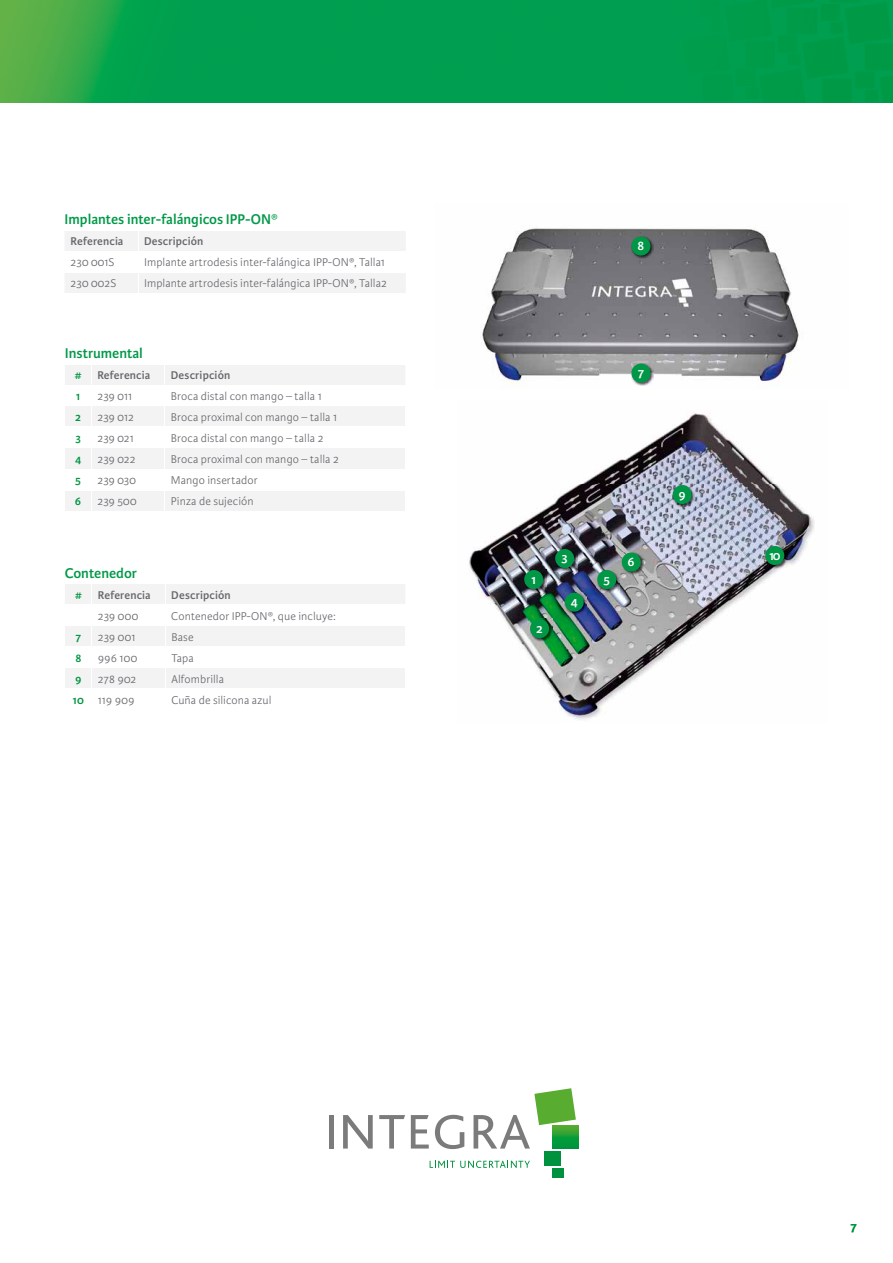
<style>
.page{position:relative;width:893px;height:1263px;background:#fff}
.page>*{position:absolute;margin:0;border:0;box-sizing:border-box;transform-origin:0 0}
.t1{font:600 15px "Karmina Sans Basic";color:#009948}
.t2{font:600 13.5px "Karmina Sans Basic";color:#fff}
.t3{font:600 13.5px "Karmina Sans Basic";color:#009540}
.t4{font:300 12px "Karmina Sans Basic";letter-spacing:.005em;color:#68666c}
.t5{font:600 12px "Karmina Sans Basic";letter-spacing:.015em;color:#68666c}
.t6{font:600 12px "Karmina Sans Basic";color:#009540}
.s1{font-weight:600;color:#009540}
</style>
<div class="page">
<img style="left:0;top:0;width:893px;height:102px">
<img style="left:469px;top:484px;width:346px;height:236px">
<img style="left:672px;top:485px;width:23px;height:22px">
<svg style="left:672px;top:484px;width:20px;height:21px"></svg>
<img style="left:765px;top:545px;width:22px;height:23px">
<svg style="left:764px;top:545px;width:21px;height:21px"></svg>
<img style="left:641px;top:552px;width:3px;height:23px">
<img style="left:597px;top:590px;width:22px;height:2px">
<svg style="left:596px;top:552px;width:45px;height:38px;background:#568870"></svg>
<img style="left:564px;top:592px;width:23px;height:23px">
<svg style="left:564px;top:592px;width:20px;height:20px"></svg>
<img style="left:530px;top:619px;width:22px;height:22px">
<svg style="left:529px;top:618px;width:21px;height:21px"></svg>
<img style="left:524px;top:570px;width:22px;height:22px">
<svg style="left:523px;top:569px;width:21px;height:21px"></svg>
<img style="left:555px;top:548px;width:22px;height:23px">
<svg style="left:554px;top:548px;width:21px;height:21px"></svg>
<img style="left:481px;top:228px;width:318px;height:157px">
<img style="left:581px;top:412px;width:194px;height:72px">
<img style="left:631px;top:363px;width:22px;height:23px">
<svg style="left:631px;top:363px;width:20px;height:20px"></svg>
<img style="left:631px;top:236px;width:22px;height:23px">
<svg style="left:631px;top:236px;width:20px;height:20px"></svg>
<hr style="left:329px;top:1115px;width:4px;height:33px;background:#7b7b7b">
<svg style="left:343px;top:1115px;width:30px;height:33px"></svg>
<svg style="left:379px;top:1115px;width:26px;height:33px"></svg>
<svg style="left:411px;top:1115px;width:18px;height:33px"></svg>
<svg style="left:435px;top:1115px;width:29px;height:34px"></svg>
<svg style="left:430px;top:1161px;width:100px;height:7px"></svg>
<div style="left:552px;top:1168px;width:12px;height:10px;background:#00913e"></div>
<div style="left:544px;top:1151px;width:17px;height:15px;background:#00913e"></div>
<svg style="left:576px;top:1125px;width:3px;height:23px"></svg>
<svg style="left:473px;top:1088px;width:103px;height:60px"></svg>
<svg style="left:65px;top:231px;width:340px;height:62px"></svg>
<svg style="left:65px;top:365px;width:340px;height:146px"></svg>
<svg style="left:65px;top:584px;width:340px;height:104px"></svg>
<p class="t1" style="left:65px;top:211px;width:215px">Implantes inter-falángicos IPP-ON®</p>
<p class="t5" style="left:71px;top:235px;width:54px">Referencia</p>
<p class="t5" style="left:144px;top:235px;width:61px">Descripción</p>
<p class="t4" style="left:71px;top:256px;width:45px">230 001S</p>
<p class="t4" style="left:144px;top:256px;width:243px">Implante artrodesis inter-falángica IPP-ON®, Talla1</p>
<p class="t4" style="left:71px;top:277px;width:47px">230 002S</p>
<p class="t4" style="left:144px;top:277px;width:244px">Implante artrodesis inter-falángica IPP-ON®, Talla2</p>
<p class="t1" style="left:65px;top:345px;width:80px">Instrumental</p>
<p class="t6" style="left:74px;top:369px;width:9px">#</p>
<p class="t5" style="left:97px;top:369px;width:54px">Referencia</p>
<p class="t5" style="left:171px;top:369px;width:61px">Descripción</p>
<p class="t6" style="left:76px;top:389px;width:6px">1</p>
<p class="t4" style="left:97px;top:389px;width:36px">239 011</p>
<p class="t4" style="left:171px;top:389px;width:152px">Broca distal con mango – talla 1</p>
<p class="t6" style="left:75px;top:410px;width:8px">2</p>
<p class="t4" style="left:97px;top:410px;width:38px">239 012</p>
<p class="t4" style="left:171px;top:410px;width:168px">Broca proximal con mango – talla 1</p>
<p class="t6" style="left:75px;top:431px;width:7px">3</p>
<p class="t4" style="left:97px;top:431px;width:38px">239 021</p>
<p class="t4" style="left:171px;top:431px;width:154px">Broca distal con mango – talla 2</p>
<p class="t6" style="left:75px;top:452px;width:8px">4</p>
<p class="t4" style="left:97px;top:453px;width:40px">239 022</p>
<p class="t4" style="left:171px;top:453px;width:170px">Broca proximal con mango – talla 2</p>
<p class="t6" style="left:75px;top:473px;width:7px">5</p>
<p class="t4" style="left:97px;top:474px;width:40px">239 030</p>
<p class="t4" style="left:171px;top:474px;width:88px">Mango insertador</p>
<p class="t6" style="left:75px;top:494px;width:8px">6</p>
<p class="t4" style="left:97px;top:495px;width:41px">239 500</p>
<p class="t4" style="left:171px;top:495px;width:84px">Pinza de sujeción</p>
<p class="t1" style="left:65px;top:564px;width:74px">Contenedor</p>
<p class="t6" style="left:75px;top:588px;width:9px">#</p>
<p class="t5" style="left:98px;top:588px;width:54px">Referencia</p>
<p class="t5" style="left:171px;top:588px;width:61px">Descripción</p>
<p class="t4" style="left:98px;top:609px;width:42px">239 000</p>
<p class="t4" style="left:171px;top:609px;width:166px">Contenedor IPP-ON®, que incluye:</p>
<p class="t6" style="left:76px;top:630px;width:7px">7</p>
<p class="t4" style="left:98px;top:630px;width:39px">239 001</p>
<p class="t4" style="left:171px;top:630px;width:24px">Base</p>
<p class="t6" style="left:75px;top:651px;width:7px">8</p>
<p class="t4" style="left:98px;top:651px;width:41px">996 100</p>
<p class="t4" style="left:171px;top:651px;width:24px">Tapa</p>
<p class="t6" style="left:75px;top:672px;width:8px">9</p>
<p class="t4" style="left:98px;top:672px;width:40px">278 902</p>
<p class="t4" style="left:171px;top:672px;width:54px">Alfombrilla</p>
<p class="t4" style="left:73px;top:693px;width:63px"><span class="s1">10</span> 119 909</p>
<p class="t4" style="left:171px;top:693px;width:102px">Cuña de silicona azul</p>
<p class="t2" style="left:637px;top:238px;width:8px">8</p>
<p class="t2" style="left:638px;top:365px;width:8px">7</p>
<p class="t2" style="left:531px;top:571px;width:7px">1</p>
<p class="t2" style="left:536px;top:621px;width:8px">2</p>
<p class="t2" style="left:562px;top:550px;width:8px">3</p>
<p class="t2" style="left:571px;top:594px;width:8px">4</p>
<p class="t2" style="left:603px;top:571px;width:8px">5</p>
<p class="t2" style="left:628px;top:554px;width:9px">6</p>
<p class="t2" style="left:678px;top:486px;width:9px">9</p>
<p class="t2" style="left:769px;top:547px;width:13px">10</p>
<p class="t3" style="left:850px;top:1218px;width:8px">7</p>
</div>
